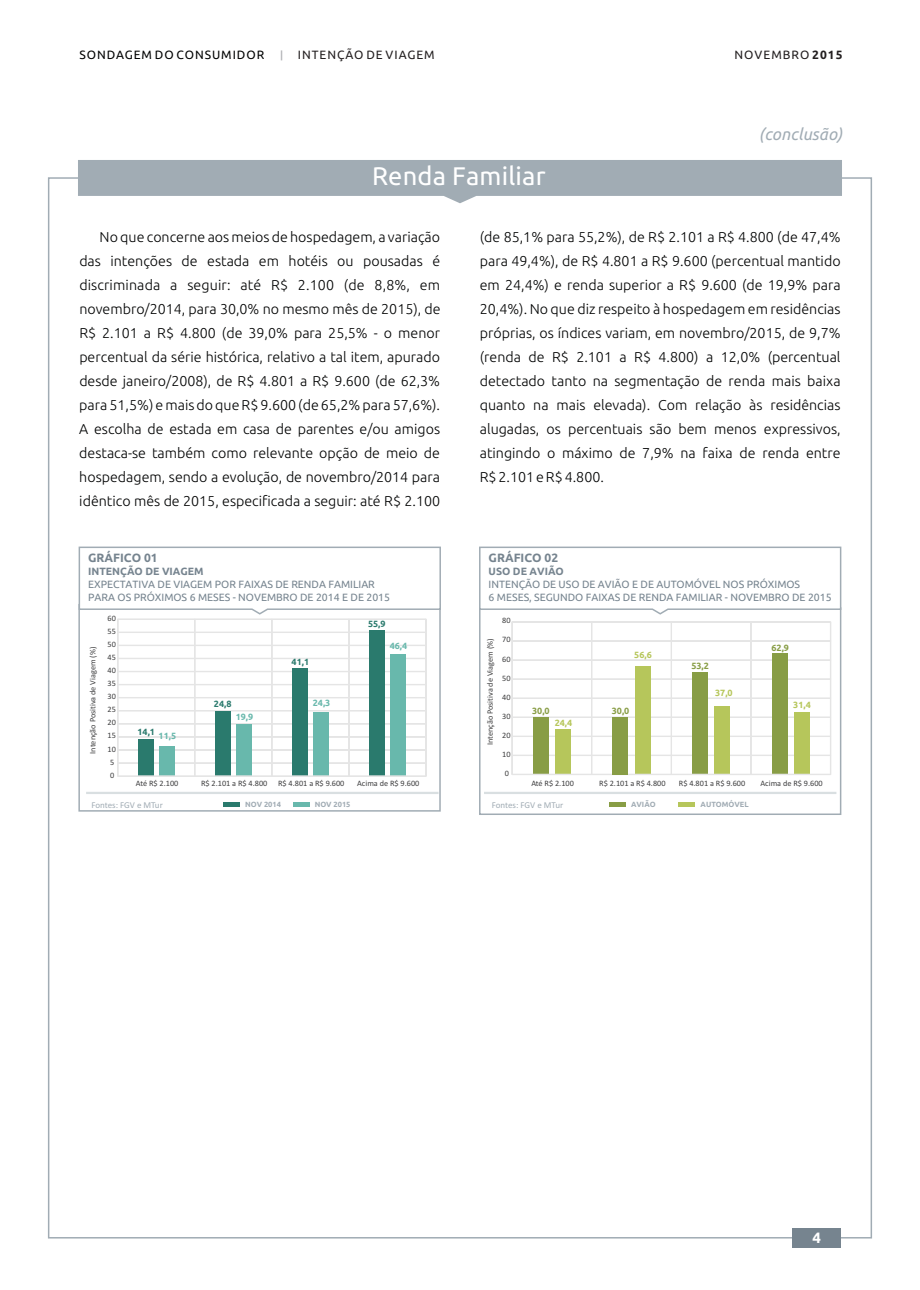
<style>
.page{position:relative;width:920px;height:1290px;background:#fff}
.page>*{position:absolute;margin:0;border:0;box-sizing:border-box;transform-origin:0 0}
.t1{font:25.5px "Ubuntu";letter-spacing:.01em;color:#fff}
.t2{font:italic 16.5px "Ubuntu";letter-spacing:.01em;color:#a1acb4}
.t3{font:700 15px "Ubuntu";color:#fff}
.t4{font:300 14.25px "Ubuntu";color:#010202}
.t5{font:12px "Ubuntu";letter-spacing:.085em;color:#231f20}
.t6{font:12px "Ubuntu";letter-spacing:.085em;color:#010202}
.t7{font:700 12px "Ubuntu";color:#76848f}
.t8{font:10.5px/12.9px "Ubuntu";color:#76848f}
.t9{font:700 10.5px "Ubuntu";color:#76848f}
.t10{font:9px "Calibri";letter-spacing:-.005em;color:#a1acb4}
.t11{font:700 9px "Ubuntu";color:#2a7a6d}
.t12{font:700 9px "Ubuntu";color:#68b8ac}
.t13{font:700 9px "Ubuntu";color:#889d45}
.t14{font:700 9px "Ubuntu";color:#b6c65b}
.t15{font:8.25px "Calibri";color:#3e3e3f}
.t16{font:700 7.5px "Ubuntu";color:#a1acb4}
.s1{font-weight:700}
</style>
<div class="page">
<svg style="left:78px;top:160px;width:764px;height:43px"></svg>
<svg style="left:78px;top:763px;width:363px;height:49px"></svg>
<div style="left:223px;top:802px;width:17px;height:5px;background:#2a7a6d"></div>
<div style="left:293px;top:802px;width:16px;height:5px;background:#68b8ac"></div>
<hr style="left:86px;top:792px;width:353px;height:2px;background:#d9dfe1">
<svg style="left:479px;top:615px;width:363px;height:200px"></svg>
<hr style="left:484px;top:792px;width:352px;height:2px;background:#d9dfe1">
<svg style="left:479px;top:546px;width:363px;height:69px"></svg>
<div style="left:609px;top:802px;width:17px;height:5px;background:#889d45"></div>
<div style="left:679px;top:802px;width:16px;height:5px;background:#b6c65b"></div>
<div style="left:792px;top:1228px;width:49px;height:19px;background:#76848f"></div>
<svg style="left:78px;top:546px;width:363px;height:217px"></svg>
<svg style="left:118px;top:619px;width:308px;height:157px"></svg>
<div style="left:369px;top:630px;width:15px;height:146px;background:#2a7a6d"></div>
<div style="left:292px;top:669px;width:15px;height:107px;background:#2a7a6d"></div>
<div style="left:215px;top:711px;width:15px;height:65px;background:#2a7a6d"></div>
<div style="left:138px;top:739px;width:15px;height:37px;background:#2a7a6d"></div>
<div style="left:391px;top:654px;width:15px;height:122px;background:#68b8ac"></div>
<div style="left:314px;top:713px;width:15px;height:63px;background:#68b8ac"></div>
<div style="left:237px;top:725px;width:15px;height:51px;background:#68b8ac"></div>
<div style="left:160px;top:747px;width:15px;height:29px;background:#68b8ac"></div>
<svg style="left:118px;top:776px;width:308px;height:1px"></svg>
<svg style="left:512px;top:622px;width:319px;height:152px"></svg>
<div style="left:772px;top:653px;width:15px;height:121px;background:#889d45"></div>
<div style="left:692px;top:672px;width:16px;height:102px;background:#889d45"></div>
<div style="left:533px;top:717px;width:16px;height:57px;background:#889d45"></div>
<div style="left:794px;top:712px;width:16px;height:62px;background:#b6c65b"></div>
<div style="left:714px;top:706px;width:16px;height:68px;background:#b6c65b"></div>
<div style="left:635px;top:666px;width:15px;height:108px;background:#b6c65b"></div>
<div style="left:555px;top:729px;width:16px;height:45px;background:#b6c65b"></div>
<svg style="left:512px;top:774px;width:319px;height:1px"></svg>
<div style="left:612px;top:717px;width:16px;height:57px;background:#889d45"></div>
<p class="t6" style="left:79px;top:50px;width:187px">SONDAGEM DO CONSUMIDOR</p>
<p class="t5" style="left:298px;top:50px;width:138px">INTENÇÃO DE VIAGEM</p>
<p class="t5" style="left:735px;top:50px;width:109px">NOVEMBRO <span class="s1">2015</span></p>
<h1 class="t1" style="left:372px;top:165px;width:175px">Renda Familiar</h1>
<p class="t2" style="left:759px;top:127px;width:85px">(conclusão)</p>
<p class="t4" style="left:100px;top:231px;width:342px">No que concerne aos meios de hospedagem, a variação</p>
<p class="t4" style="left:480px;top:231px;width:362px">(de 85,1% para 55,2%), de R$ 2.101 a R$ 4.800 (de 47,4%</p>
<p class="t4" style="left:79px;top:255px;width:362px">das intenções de estada em hotéis ou pousadas é</p>
<p class="t4" style="left:480px;top:255px;width:362px">para 49,4%), de R$ 4.801 a R$ 9.600 (percentual mantido</p>
<p class="t4" style="left:79px;top:279px;width:362px">discriminada a seguir: até R$ 2.100 (de 8,8%, em</p>
<p class="t4" style="left:480px;top:279px;width:362px">em 24,4%) e renda superior a R$ 9.600 (de 19,9% para</p>
<p class="t4" style="left:79px;top:303px;width:363px">novembro/2014, para 30,0% no mesmo mês de 2015), de</p>
<p class="t4" style="left:480px;top:303px;width:362px">20,4%). No que diz respeito à hospedagem em residências</p>
<p class="t4" style="left:79px;top:327px;width:362px">R$ 2.101 a R$ 4.800 (de 39,0% para 25,5% - o menor</p>
<p class="t4" style="left:480px;top:327px;width:362px">próprias, os índices variam, em novembro/2015, de 9,7%</p>
<p class="t4" style="left:79px;top:351px;width:362px">percentual da série histórica, relativo a tal item, apurado</p>
<p class="t4" style="left:480px;top:351px;width:362px">(renda de R$ 2.101 a R$ 4.800) a 12,0% (percentual</p>
<p class="t4" style="left:79px;top:375px;width:362px">desde janeiro/2008), de R$ 4.801 a R$ 9.600 (de 62,3%</p>
<p class="t4" style="left:480px;top:375px;width:362px">detectado tanto na segmentação de renda mais baixa</p>
<p class="t4" style="left:79px;top:399px;width:362px">para 51,5%) e mais do que R$ 9.600 (de 65,2% para 57,6%).</p>
<p class="t4" style="left:480px;top:399px;width:362px">quanto na mais elevada). Com relação às residências</p>
<p class="t4" style="left:79px;top:423px;width:362px">A escolha de estada em casa de parentes e/ou amigos</p>
<p class="t4" style="left:480px;top:423px;width:362px">alugadas, os percentuais são bem menos expressivos,</p>
<p class="t4" style="left:79px;top:447px;width:362px">destaca-se também como relevante opção de meio de</p>
<p class="t4" style="left:480px;top:447px;width:362px">atingindo o máximo de 7,9% na faixa de renda entre</p>
<p class="t4" style="left:79px;top:471px;width:362px">hospedagem, sendo a evolução, de novembro/2014 para</p>
<p class="t4" style="left:480px;top:471px;width:126px">R$ 2.101 e R$ 4.800.</p>
<p class="t4" style="left:79px;top:494px;width:362px">idêntico mês de 2015, especificada a seguir: até R$ 2.100</p>
<p class="t7" style="left:88px;top:552px;width:71px">GRÁFICO 01</p>
<p class="t8" style="left:88px;top:578px;width:303px">EXPECTATIVA DE VIAGEM POR FAIXAS DE RENDA FAMILIAR<br>PARA OS PRÓXIMOS 6 MESES - NOVEMBRO DE 2014 E DE 2015</p>
<p class="t9" style="left:88px;top:567px;width:117px">INTENÇÃO DE VIAGEM</p>
<p class="t7" style="left:489px;top:552px;width:71px">GRÁFICO 02</p>
<p class="t8" style="left:489px;top:578px;width:345px">INTENÇÃO DE USO DE AVIÃO E DE AUTOMÓVEL NOS PRÓXIMOS<br>6 MESES, SEGUNDO FAIXAS DE RENDA FAMILIAR - NOVEMBRO DE 2015</p>
<p class="t9" style="left:489px;top:567px;width:77px">USO DE AVIÃO</p>
<p class="t15" style="left:108px;top:614px;width:10px">60</p>
<p class="t15" style="left:108px;top:627px;width:10px">55</p>
<p class="t11" style="left:368px;top:620px;width:19px">55,9</p>
<p class="t15" style="left:502px;top:617px;width:10px">80</p>
<p class="t15" style="left:89px;top:754px;width:108px;rotate:-90deg">Intenção Positiva de Viagem (%)</p>
<p class="t15" style="left:108px;top:641px;width:10px">50</p>
<p class="t15" style="left:108px;top:654px;width:10px">45</p>
<p class="t15" style="left:108px;top:667px;width:10px">40</p>
<p class="t15" style="left:108px;top:680px;width:10px">35</p>
<p class="t15" style="left:108px;top:693px;width:10px">30</p>
<p class="t15" style="left:108px;top:706px;width:10px">25</p>
<p class="t15" style="left:108px;top:719px;width:10px">20</p>
<p class="t15" style="left:108px;top:732px;width:10px">15</p>
<p class="t15" style="left:108px;top:745px;width:10px">10</p>
<p class="t11" style="left:137px;top:728px;width:19px">14,1</p>
<p class="t12" style="left:159px;top:732px;width:19px">11,5</p>
<p class="t11" style="left:214px;top:700px;width:19px">24,8</p>
<p class="t12" style="left:236px;top:713px;width:19px">19,9</p>
<p class="t11" style="left:292px;top:657px;width:19px">41,1</p>
<p class="t12" style="left:313px;top:698px;width:19px">24,3</p>
<p class="t12" style="left:390px;top:642px;width:19px">46,4</p>
<p class="t15" style="left:487px;top:745px;width:108px;rotate:-90deg">Intenção Positiva de Viagem (%)</p>
<p class="t15" style="left:502px;top:636px;width:10px">70</p>
<p class="t15" style="left:502px;top:655px;width:10px">60</p>
<p class="t15" style="left:502px;top:674px;width:10px">50</p>
<p class="t15" style="left:502px;top:693px;width:10px">40</p>
<p class="t15" style="left:502px;top:712px;width:10px">30</p>
<p class="t15" style="left:502px;top:731px;width:10px">20</p>
<p class="t15" style="left:502px;top:751px;width:10px">10</p>
<p class="t14" style="left:634px;top:651px;width:19px">56,6</p>
<p class="t13" style="left:532px;top:707px;width:19px">30,0</p>
<p class="t13" style="left:612px;top:707px;width:19px">30,0</p>
<p class="t14" style="left:555px;top:719px;width:19px">24,4</p>
<p class="t13" style="left:691px;top:662px;width:19px">53,2</p>
<p class="t14" style="left:715px;top:689px;width:19px">37,0</p>
<p class="t13" style="left:771px;top:644px;width:19px">62,9</p>
<p class="t14" style="left:793px;top:701px;width:19px">31,4</p>
<p class="t15" style="left:110px;top:758px;width:6px">5</p>
<p class="t15" style="left:110px;top:771px;width:6px">0</p>
<p class="t15" style="left:505px;top:770px;width:6px">0</p>
<p class="t15" style="left:136px;top:780px;width:44px">Até R$ 2.100</p>
<p class="t15" style="left:201px;top:780px;width:68px">R$ 2.101 a R$ 4.800</p>
<p class="t15" style="left:278px;top:780px;width:68px">R$ 4.801 a R$ 9.600</p>
<p class="t15" style="left:357px;top:780px;width:64px">Acima de R$ 9.600</p>
<p class="t15" style="left:531px;top:780px;width:44px">Até R$ 2.100</p>
<p class="t15" style="left:599px;top:780px;width:68px">R$ 2.101 a R$ 4.800</p>
<p class="t15" style="left:679px;top:780px;width:68px">R$ 4.801 a R$ 9.600</p>
<p class="t15" style="left:760px;top:780px;width:64px">Acima de R$ 9.600</p>
<p class="t10" style="left:91px;top:801px;width:73px">Fontes: FGV e MTur</p>
<p class="t16" style="left:245px;top:801px;width:37px">NOV 2014</p>
<p class="t16" style="left:315px;top:801px;width:37px">NOV 2015</p>
<p class="t10" style="left:492px;top:801px;width:73px">Fontes: FGV e MTur</p>
<p class="t16" style="left:631px;top:801px;width:26px">AVIÃO</p>
<p class="t16" style="left:701px;top:801px;width:50px">AUTOMÓVEL</p>
<p class="t3" style="left:813px;top:1231px;width:10px">4</p>
</div>
